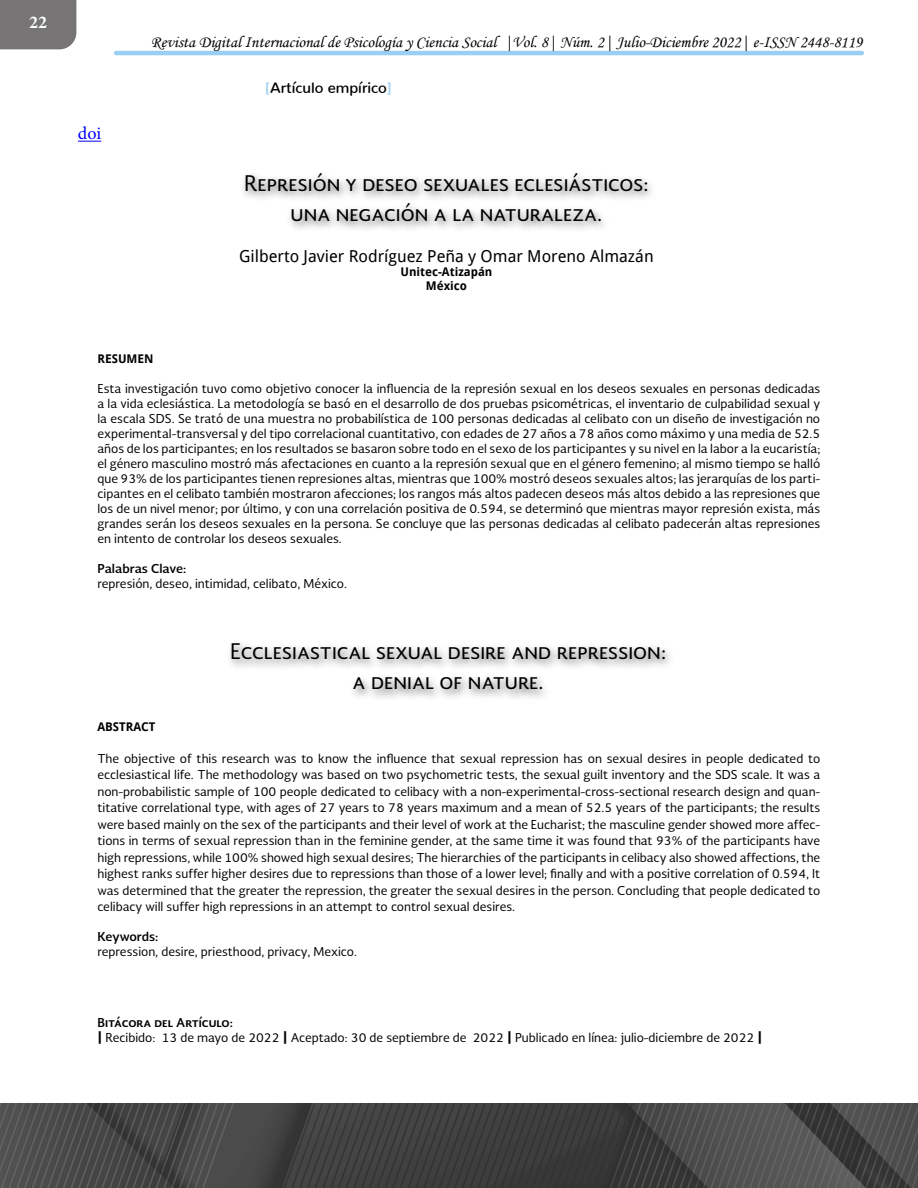
<style>
.page{position:relative;width:918px;height:1188px;background:#fff}
.page>*{position:absolute;margin:0;border:0;box-sizing:border-box;transform-origin:0 0}
.Título_artículo_para{font:21px "Soberana Sans";color:#000}
.Título_ingles_artícu{font:21px "Soberana Sans";color:#000}
.t1{font:18px "Minion Pro";color:#00f}
.t2{font:700 18px "Minion Pro";color:#fff}
.t3{font:16.5px "Monotype Corsiva";color:#000}
.autores_texto{font:16.5px "Droid Sans";color:#000}
.Seccion_de_articulo{font:600 15px "Nunito";color:#000}
.Palabras_claves_text{font:12px/15px "Soberana Sans";color:#000;text-align:justify}
.Abstract_texto{font:12px/16.5px "Soberana Sans";color:#000;text-align:justify}
.Bitacora_texto{font:12px "Soberana Sans";color:#000}
.Palabras_claves_rotu{font:700 12px "Soberana Sans";letter-spacing:-.015em;color:#000}
.autores_texto-2{font:700 12px "Droid Sans";color:#000}
.Bitacora_rotulo{font:700 12px "Soberana Sans";color:#000}
.Abstract_rotulo{font:700 12px "Droid Sans";color:#000}
.Resumen_rotulo{font:700 12px "Droid Sans";color:#000}
.s1{color:#9acef3}
.s2{font-weight:900}
</style>
<div class="page">
<div style="left:240px;top:169px;width:417px;height:64px;background:#000;opacity:.6"></div>
<div style="left:226px;top:639px;width:449px;height:62px;background:#000;opacity:.6"></div>
<div style="left:0;top:0;width:76px;height:49px;background:#767475"></div>
<svg style="left:78px;top:141px;width:23px;height:1px"></svg>
<hr style="left:114px;top:51px;width:750px;height:4px;background:#9acef3;border-radius:2px">
<img style="left:0;top:1103px;width:918px;height:85px">
<p class="t2" style="left:29px;top:10px;width:19px">22</p>
<p class="t1" style="left:78px;top:122px;width:25px">doi</p>
<p class="t3" style="left:151px;top:31px;width:713px">Revista Digital Internacional de Psicología y Ciencia Social |Vol. 8| Núm. 2| Julio-Diciembre 2022| e-ISSN 2448-8119</p>
<p class="Seccion_de_articulo" style="left:265px;top:75px;width:128px"><span class="s1">[</span>Artículo empírico<span class="s1">]</span></p>
<p class="Título_artículo_para" style="left:244px;top:169px;width:406px">Represión y deseo sexuales eclesiásticos:</p>
<p class="Título_artículo_para" style="left:291px;top:199px;width:313px">una negación a la naturaleza.</p>
<p class="autores_texto" style="left:239px;top:244px;width:416px">Gilberto Javier Rodríguez Peña y Omar Moreno Almazán</p>
<p class="autores_texto-2" style="left:400px;top:263px;width:94px">Unitec-Atizapán</p>
<p class="autores_texto-2" style="left:426px;top:278px;width:43px">México</p>
<p class="Resumen_rotulo" style="left:97px;top:350px;width:58px">RESUMEN</p>
<p class="Palabras_claves_text" style="left:97px;top:380px;width:724px">Esta investigación tuvo como objetivo conocer la influencia de la represión sexual en los deseos sexuales en personas dedicadas a la vida eclesiástica. La metodología se basó en el desarrollo de dos pruebas psicométricas, el inventario de culpabilidad sexual y la escala SDS. Se trató de una muestra no probabilística de 100 personas dedicadas al celibato con un diseño de investigación no experimental-transversal y del tipo correlacional cuantitativo, con edades de 27 años a 78 años como máximo y una media de 52.5 años de los participantes; en los resultados se basaron sobre todo en el sexo de los participantes y su nivel en la labor a la eucaristía; el género masculino mostró más afectaciones en cuanto a la represión sexual que en el género femenino; al mismo tiempo se halló que 93% de los participantes tienen represiones altas, mientras que 100% mostró deseos sexuales altos; las jerarquías de los parti&shy;cipantes en el celibato también mostraron afecciones; los rangos más altos padecen deseos más altos debido a las represiones que los de un nivel menor; por último, y con una correlación positiva de 0.594, se determinó que mientras mayor represión exista, más grandes serán los deseos sexuales en la persona. Se concluye que las personas dedicadas al celibato padecerán altas represiones en intento de controlar los deseos sexuales.</p>
<p class="Palabras_claves_rotu" style="left:97px;top:560px;width:90px">Palabras Clave:</p>
<p class="Palabras_claves_text" style="left:97px;top:575px;width:251px">represión, deseo, intimidad, celibato, México.</p>
<p class="Título_ingles_artícu" style="left:230px;top:638px;width:437px">Ecclesiastical sexual desire and repression:</p>
<p class="Título_ingles_artícu" style="left:353px;top:668px;width:193px">a denial of nature.</p>
<p class="Abstract_rotulo" style="left:97px;top:718px;width:59px">ABSTRACT</p>
<p class="Abstract_texto" style="left:97px;top:750px;width:724px">The objective of this research was to know the influence that sexual repression has on sexual desires in people dedicated to ecclesiastical life. The methodology was based on two psychometric tests, the sexual guilt inventory and the SDS scale. It was a non-probabilistic sample of 100 people dedicated to celibacy with a non-experimental-cross-sectional research design and quan&shy;titative correlational type, with ages of 27 years to 78 years maximum and a mean of 52.5 years of the participants; the results were based mainly on the sex of the participants and their level of work at the Eucharist; the masculine gender showed more affec&shy;tions in terms of sexual repression than in the feminine gender, at the same time it was found that 93% of the participants have high repressions, while 100% showed high sexual desires; The hierarchies of the participants in celibacy also showed affections, the highest ranks suffer higher desires due to repressions than those of a lower level; finally and with a positive correlation of 0.594, It was determined that the greater the repression, the greater the sexual desires in the person. Concluding that people dedicated to celibacy will suffer high repressions in an attempt to control sexual desires.</p>
<p class="Palabras_claves_rotu" style="left:97px;top:929px;width:63px">Keywords:</p>
<p class="Palabras_claves_text" style="left:97px;top:944px;width:261px">repression, desire, priesthood, privacy, Mexico.</p>
<p class="Bitacora_rotulo" style="left:97px;top:1015px;width:137px">Bitácora del Artículo:</p>
<p class="Bitacora_texto" style="left:97px;top:1030px;width:666px"><span class="s2">|</span> Recibido: 13 de mayo de 2022 <span class="s2">|</span> Aceptado: 30 de septiembre de 2022 <span class="s2">|</span> Publicado en línea: julio-diciembre de 2022 <span class="s2">|</span></p>
</div>
